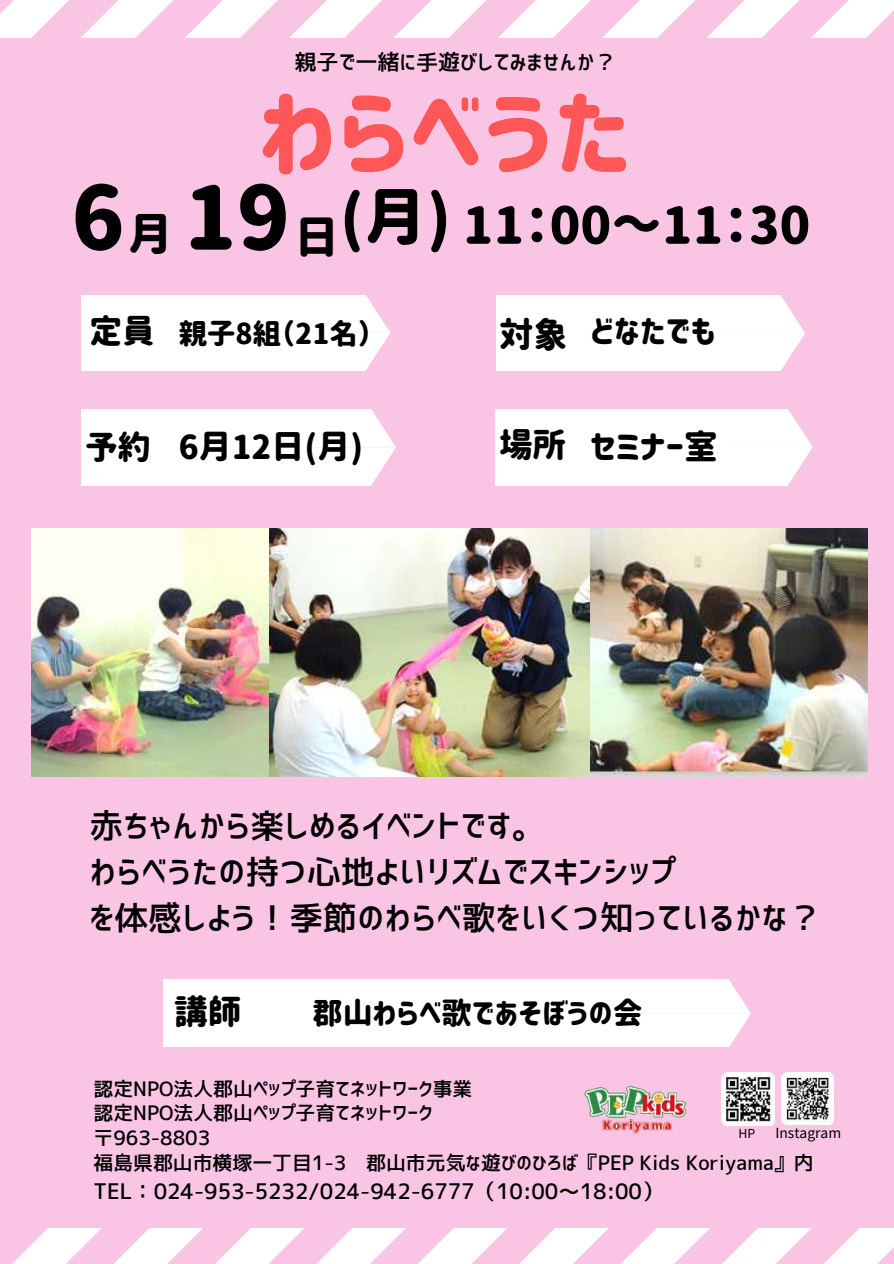
<style>
.page{position:relative;width:894px;height:1264px;background:#fff}
.page>*{position:absolute;margin:0;border:0;box-sizing:border-box;transform-origin:0 0}
.t1{font:97.5px "Corporate Logo Rounded";color:#ff5757}
.t2{font:50.55px "Corporate Logo Rounded";color:#000}
.t3{font:34.2px "Corporate Logo Rounded";color:#000}
.t4{font:33.75px/46.2px "Corporate Logo Medium";color:#000}
.t5{font:33.45px "Corporate Logo Rounded";color:#000}
.t6{font:32.85px "Corporate Logo Rounded";color:#000}
.t7{font:32.7px "Corporate Logo Rounded";color:#000}
.t8{font:30px "Corporate Logo Rounded";color:#000}
.t9{font:28.2px "Corporate Logo Rounded";color:#000}
.t10{font:22.05px "Corporate Logo Medium";color:#000}
.t11{font:21.3px "Corporate Logo Medium";color:#000}
.t12{font:19.8px/24.8px "Corporate Logo Medium";color:#000}
.t13{font:13.8px "irohakaku C";color:#000}
.t14{font:12.3px "irohakaku C";color:#000}
.s1{font-size:87px}
.s2{font-size:61.8px}
</style>
<div class="page">
<div style="left:0;top:0;width:893px;height:1263px;background:#fac5e4"></div>
<svg style="left:0;top:0;width:893px;height:37px"></svg>
<svg style="left:13px;top:1228px;width:880px;height:35px"></svg>
<div style="left:81px;top:295px;width:226px;height:75px;background:#fff"></div>
<svg style="left:307px;top:295px;width:83px;height:75px;background:#fef6fb"></svg>
<div style="left:495px;top:296px;width:227px;height:74px;background:#fff"></div>
<svg style="left:722px;top:296px;width:82px;height:74px;background:#fef7fb"></svg>
<div style="left:81px;top:409px;width:230px;height:76px;background:#fff"></div>
<svg style="left:311px;top:409px;width:84px;height:76px;background:#fef6fb"></svg>
<div style="left:496px;top:409px;width:231px;height:76px;background:#fff"></div>
<svg style="left:727px;top:409px;width:85px;height:76px;background:#fef6fb"></svg>
<img style="left:32px;top:528px;width:237px;height:249px">
<img style="left:589px;top:528px;width:277px;height:249px">
<img style="left:269px;top:528px;width:320px;height:249px">
<div style="left:163px;top:979px;width:422px;height:67px;background:#fff"></div>
<svg style="left:585px;top:979px;width:165px;height:67px;background:#fefbfd"></svg>
<img style="left:584px;top:1085px;width:102px;height:48px">
<img style="left:721px;top:1072px;width:52px;height:53px">
<img style="left:781px;top:1072px;width:52px;height:52px">
<p class="t10" style="left:294px;top:51px;width:323px">親子で一緒に手遊びしてみませんか？</p>
<h1 class="t1" style="left:259px;top:84px;width:373px">わらべうた</h1>
<h2 class="t2" style="left:72px;top:200px;width:740px"><span class="s1">6</span><sub>月</sub> <span class="s1">19</span><sub>日</sub><span class="s2">(月)</span> 11：00～11：30</h2>
<h3 class="t6" style="left:89px;top:315px;width:67px">定員</h3>
<h3 class="t3" style="left:499px;top:318px;width:70px">対象</h3>
<h3 class="t9" style="left:179px;top:319px;width:194px">親子8組（21名）</h3>
<h3 class="t6" style="left:590px;top:315px;width:127px">どなたでも</h3>
<h3 class="t7" style="left:85px;top:430px;width:67px">予約</h3>
<h3 class="t5" style="left:499px;top:430px;width:220px">場所 セミナー室</h3>
<h3 class="t6" style="left:179px;top:431px;width:186px">6月12日(月)</h3>
<h3 class="t4" style="left:89px;top:802px;width:733px">赤ちゃんから楽しめるイベントです。<br>わらべうたの持つ心地よいリズムでスキンシップ<br>を体感しよう！季節のわらべ歌をいくつ知っているかな？</h3>
<h3 class="t5" style="left:174px;top:995px;width:69px">講師</h3>
<h3 class="t8" style="left:312px;top:998px;width:331px">郡山わらべ歌であそぼうの会</h3>
<p class="t12" style="left:93px;top:1075px;width:721px">認定NPO法人郡山ペップ子育てネットワーク事業<br>認定NPO法人郡山ペップ子育てネットワーク<br>〒963-8803<br>福島県郡山市横塚一丁目1-3 郡山市元気な遊びのひろば『PEP Kids Koriyama』内</p>
<p class="t11" style="left:93px;top:1180px;width:571px">TEL：024-953-5232/024-942-6777（10:00～18:00）</p>
<p class="t14" style="left:738px;top:1124px;width:18px">HP</p>
<p class="t13" style="left:775px;top:1122px;width:67px">Instagram</p>
</div>
